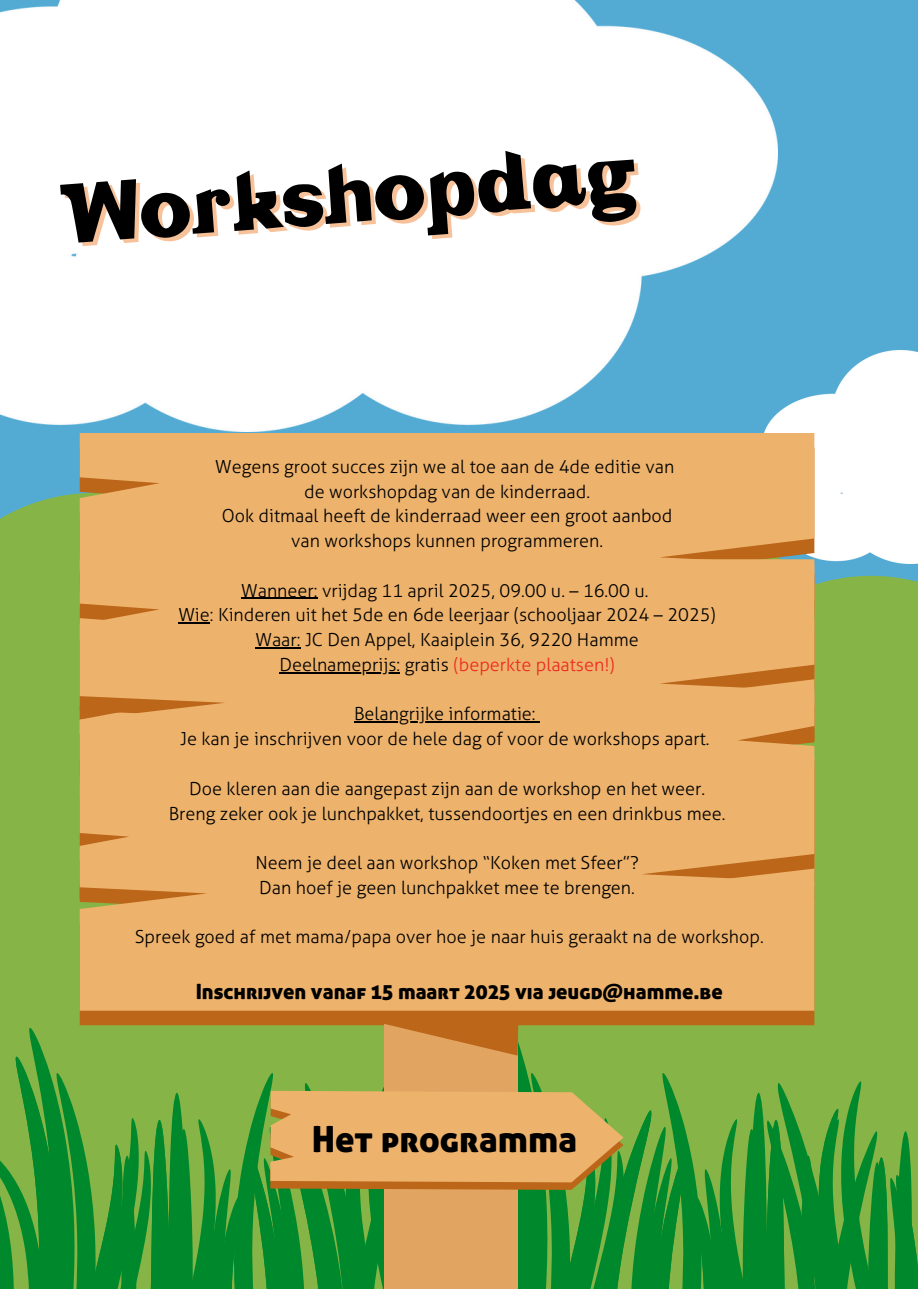
<style>
.page{position:relative;width:918px;height:1289px;background:#fff}
.page>*{position:absolute;margin:0;border:0;box-sizing:border-box;transform-origin:0 0}
.t1{font:87.9px "Vintage";color:#000}
.t2{font:36px "Aller Display";color:#000}
.t3{font:21px "Aller Display";color:#000}
.t4{font:300 18px "Aller";color:#000}
.s1{color:#ed2920}
</style>
<div class="page">
<div style="left:0;top:0;width:918px;height:1288px;background:#53abd4"></div>
<div style="left:0;top:493px;width:918px;height:795px;background:#87b446"></div>
<img style="left:0;top:0;width:778px;height:431px">
<img style="left:715px;top:350px;width:203px;height:213px">
<div style="left:80px;top:433px;width:734px;height:126px;background:#edb26c"></div>
<div style="left:80px;top:559px;width:734px;height:429px;background:#edb26c"></div>
<hr style="left:241px;top:597px;width:77px;height:1px;background:#000">
<hr style="left:178px;top:622px;width:32px;height:1px;background:#000">
<hr style="left:255px;top:647px;width:46px;height:1px;background:#000">
<hr style="left:280px;top:672px;width:120px;height:1px;background:#000">
<hr style="left:354px;top:721px;width:182px;height:1px;background:#000">
<svg style="left:0;top:988px;width:918px;height:300px"></svg>
<p class="t1" style="left:58px;top:158px;width:578px;rotate:-4deg">Workshopdag</p>
<h1 class="t4" style="left:215px;top:456px;width:461px">Wegens groot succes zijn we al toe aan de 4de editie van</h1>
<p class="t4" style="left:304px;top:480px;width:287px">de workshopdag van de kinderraad.</p>
<p class="t4" style="left:222px;top:505px;width:452px">Ook ditmaal heeft de kinderraad weer een groot aanbod</p>
<p class="t4" style="left:291px;top:530px;width:314px">van workshops kunnen programmeren.</p>
<p class="t4" style="left:241px;top:579px;width:409px">Wanneer: vrijdag 11 april 2025, 09.00 u. – 16.00 u.</p>
<p class="t4" style="left:178px;top:604px;width:539px">Wie: Kinderen uit het 5de en 6de leerjaar (schooljaar 2024 – 2025)</p>
<p class="t4" style="left:255px;top:629px;width:385px">Waar: JC Den Appel, Kaaiplein 36, 9220 Hamme</p>
<p class="t4" style="left:280px;top:654px;width:337px">Deelnameprijs: gratis <span class="s1">(beperkte plaatsen!)</span></p>
<p class="t4" style="left:354px;top:703px;width:183px">Belangrijke informatie:</p>
<p class="t4" style="left:180px;top:728px;width:531px">Je kan je inschrijven voor de hele dag of voor de workshops apart.</p>
<p class="t4" style="left:189px;top:777px;width:517px">Doe kleren aan die aangepast zijn aan de workshop en het weer.</p>
<p class="t4" style="left:169px;top:802px;width:558px">Breng zeker ook je lunchpakket, tussendoortjes en een drinkbus mee.</p>
<p class="t4" style="left:255px;top:852px;width:385px">Neem je deel aan workshop “Koken met Sfeer”?</p>
<p class="t4" style="left:259px;top:876px;width:377px">Dan hoef je geen lunchpakket mee te brengen.</p>
<p class="t4" style="left:135px;top:926px;width:630px">Spreek goed af met mama/papa over hoe je naar huis geraakt na de workshop.</p>
<p class="t3" style="left:196px;top:979px;width:529px">Inschrijven vanaf 15 maart 2025 via jeugd@hamme.be</p>
<p class="t2" style="left:312px;top:1118px;width:267px">Het programma</p>
</div>
